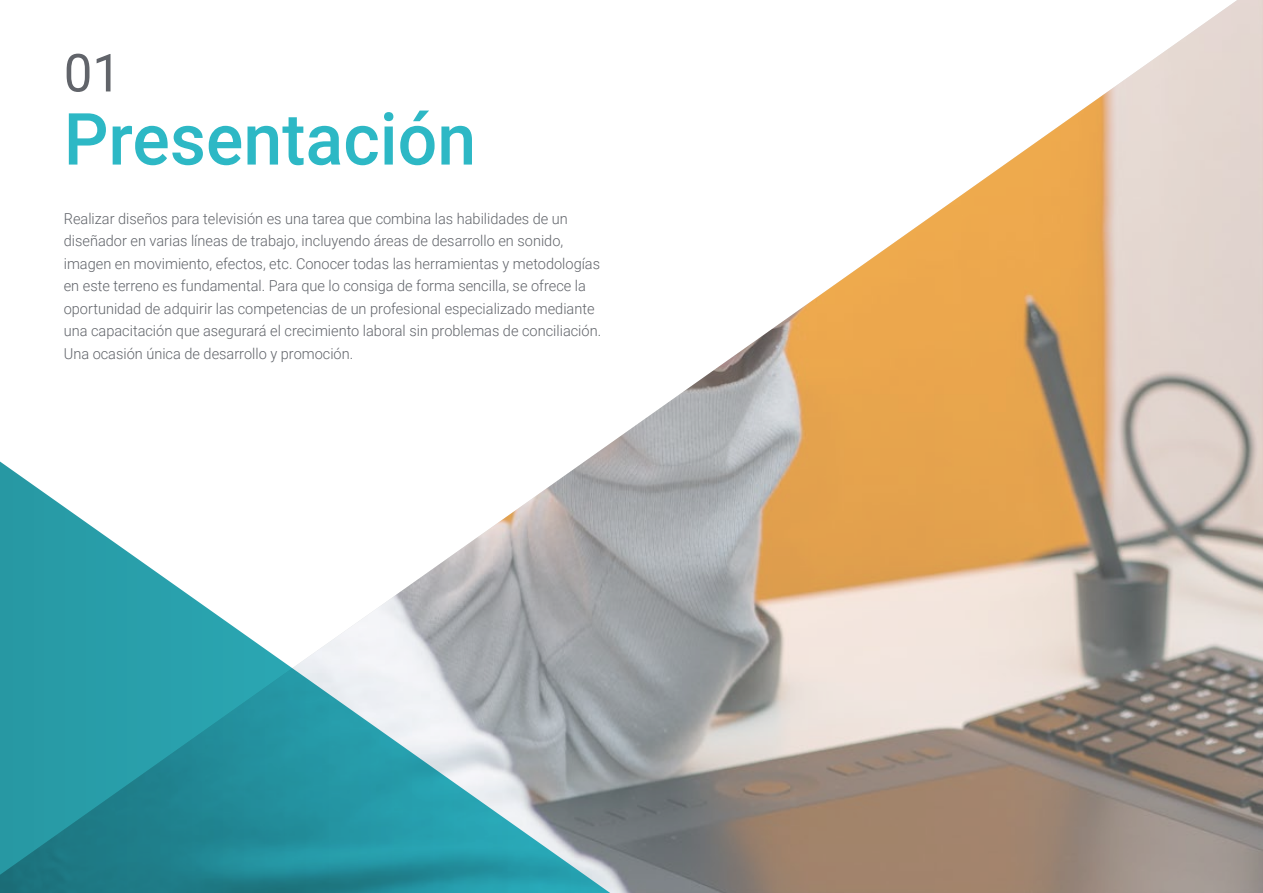
<style>
.page{position:relative;width:1263px;height:893px;background:#fff}
.page>*{position:absolute;margin:0;border:0;box-sizing:border-box;transform-origin:0 0}
.t1{font:500 72px "Roboto";color:#2db8c5}
.t2{font:52.5px "Roboto";color:#61646a}
.t3{font:300 15px/22.5px "Roboto";color:#61646a}
</style>
<div class="page">
<img style="left:607px;top:0;width:656px;height:893px">
<svg style="left:0;top:446px;width:640px;height:447px"></svg>
<h2 class="t2" style="left:64px;top:36px;width:59px">01</h2>
<h1 class="t1" style="left:64px;top:89px;width:414px">Presentación</h1>
<p class="t3" style="left:64px;top:207px;width:539px">Realizar diseños para televisión es una tarea que combina las habilidades de un diseñador en varias líneas de trabajo, incluyendo áreas de desarrollo en sonido, imagen en movimiento, efectos, etc. Conocer todas las herramientas y metodologías en este terreno es fundamental. Para que lo consiga de forma sencilla, se ofrece la oportunidad de adquirir las competencias de un profesional especializado mediante una capacitación que asegurará el crecimiento laboral sin problemas de conciliación.<br>Una ocasión única de desarrollo y promoción.</p>
</div>
